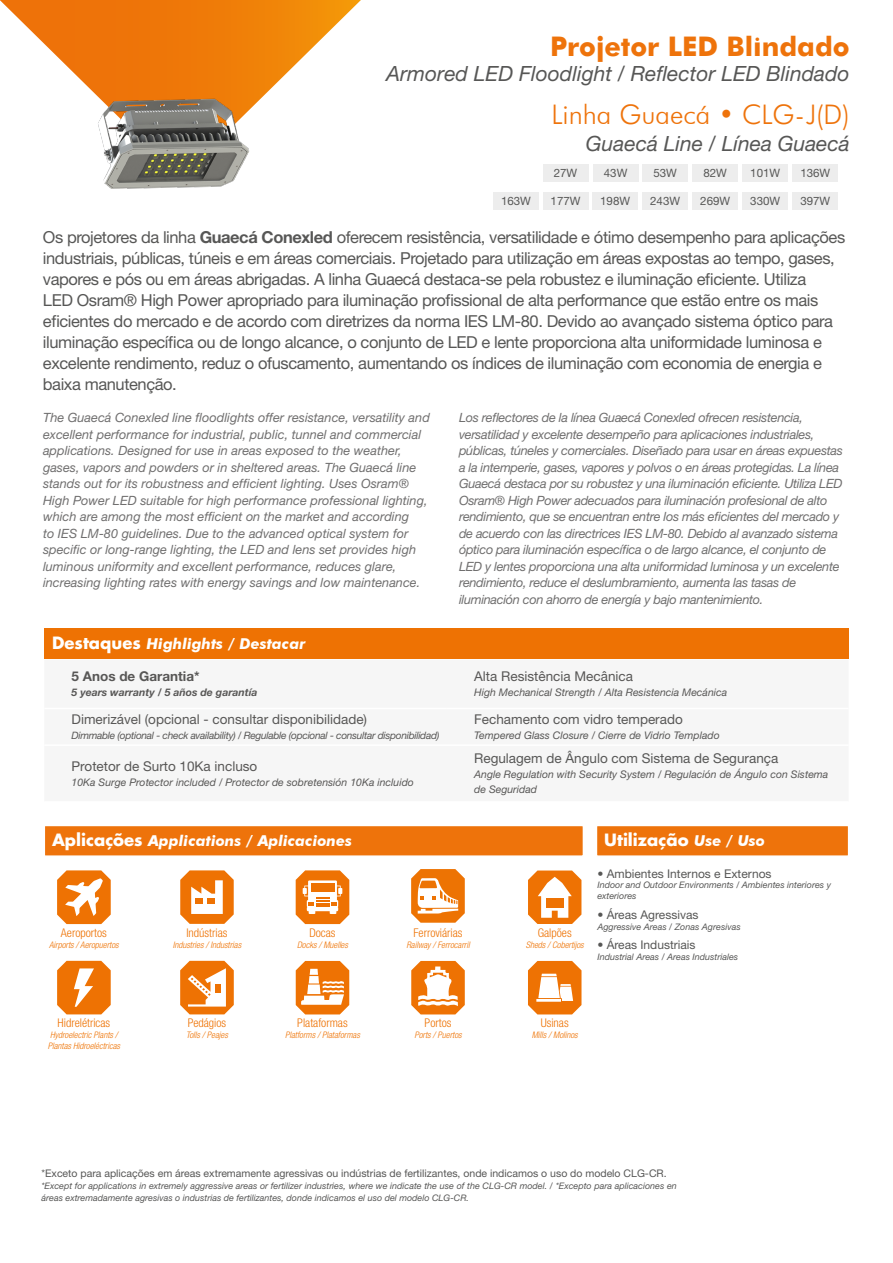
<style>
.page{position:relative;width:893px;height:1263px;background:#fff}
.page>*{position:absolute;margin:0;border:0;box-sizing:border-box;transform-origin:0 0}
.t1{font:300 27px "Futura BT";color:#ee730b}
.t2{font:700 27px "Futura";color:#ee730b}
.t3{font:italic 21px "Helvetica Neue LT Std";color:#575756}
.t4{font:16.5px/21px "Helvetica Neue LT Std";letter-spacing:-.025em;color:#575756}
.t5{font:700 16.5px "Futura LT Pro";color:#fff}
.t6{font:italic 700 15px "Futura BT";color:#fff}
.t7{font:13.5px "Helvetica Neue LT Std";color:#585756}
.t8{font:13.5px "Helvetica Neue LT Std";color:#575756}
.t9{font:700 13.5px "Helvetica Neue LT Std";color:#585756}
.t10{font:italic 12.75px/16.5px "Helvetica Neue LT Std";letter-spacing:-.025em;color:#706f6f}
.t11{font:italic 12.75px/16.5px "Helvetica Neue LT Std";color:#706f6f}
.t12{font:300 condensed 12px "Helvetica Neue LT Std";color:#ee7203}
.t13{font:12px "Helvetica Neue LT Std";color:#575756}
.t14{font:11.55px "Helvetica Neue LT Std";color:#575756}
.t15{font:italic 10.5px/15px "Helvetica Neue LT Std";color:#585756}
.t16{font:10.5px "Helvetica Neue LT Std";color:#575756}
.t17{font:italic 700 10.5px "Helvetica Neue LT Std";color:#585756}
.t18{font:italic 10.2px "Helvetica Neue LT Std";letter-spacing:-.03em;color:#585756}
.t19{font:italic 9px/10.8px "Helvetica Neue LT Std";color:#575756}
.t20{font:italic 300 condensed 9px/10.8px "Helvetica Neue LT Std";color:#ee7203}
.s1{font-weight:700}
.s2{font-family:"Futura LT Pro";font-style:normal;font-size:16.5px}
.s3{font-family:"Futura BT";font-style:italic;font-size:15px}
</style>
<div class="page">
<svg style="left:0;top:0;width:361px;height:79px"></svg>
<div style="left:642px;top:164px;width:46px;height:18px;background:#ededed"></div>
<div style="left:742px;top:192px;width:46px;height:17px;background:#ededed"></div>
<div style="left:592px;top:192px;width:46px;height:17px;background:#ededed"></div>
<div style="left:543px;top:192px;width:45px;height:17px;background:#ededed"></div>
<div style="left:493px;top:192px;width:46px;height:17px;background:#ededed"></div>
<div style="left:692px;top:164px;width:46px;height:18px;background:#ededed"></div>
<div style="left:792px;top:192px;width:46px;height:17px;background:#ededed"></div>
<div style="left:642px;top:192px;width:46px;height:17px;background:#ededed"></div>
<div style="left:742px;top:164px;width:46px;height:18px;background:#ededed"></div>
<div style="left:543px;top:164px;width:45px;height:18px;background:#ededed"></div>
<div style="left:692px;top:192px;width:46px;height:17px;background:#ededed"></div>
<div style="left:792px;top:164px;width:46px;height:18px;background:#ededed"></div>
<div style="left:593px;top:164px;width:45px;height:18px;background:#ededed"></div>
<svg style="left:180px;top:961px;width:54px;height:53px"></svg>
<svg style="left:57px;top:961px;width:54px;height:53px"></svg>
<svg style="left:411px;top:961px;width:54px;height:53px"></svg>
<svg style="left:296px;top:961px;width:53px;height:53px"></svg>
<svg style="left:528px;top:961px;width:53px;height:53px"></svg>
<img style="left:54px;top:66px;width:227px;height:123px">
<div style="left:44px;top:628px;width:805px;height:31px;background:#ee7203"></div>
<div style="left:44px;top:825px;width:540px;height:32px;background:#ee730b;border:2px solid #fff"></div>
<div style="left:596px;top:825px;width:253px;height:32px;background:#ee730b;border:2px solid #fff"></div>
<svg style="left:528px;top:870px;width:53px;height:54px"></svg>
<svg style="left:57px;top:870px;width:54px;height:54px"></svg>
<svg style="left:296px;top:870px;width:53px;height:54px"></svg>
<svg style="left:180px;top:870px;width:54px;height:54px"></svg>
<svg style="left:411px;top:869px;width:54px;height:54px"></svg>
<h1 class="t2" style="left:550px;top:27px;width:301px">Projetor LED Blindado</h1>
<h2 class="t3" style="left:386px;top:61px;width:465px">Armored LED Floodlight / Reflector LED Blindado</h2>
<h1 class="t1" style="left:551px;top:98px;width:300px">Linha Guaecá • CLG-J(D)</h1>
<h2 class="t3" style="left:586px;top:130px;width:265px">Guaecá Line / Línea Guaecá</h2>
<p class="t14" style="left:554px;top:166px;width:25px">27W</p>
<p class="t14" style="left:750px;top:166px;width:31px">101W</p>
<p class="t14" style="left:700px;top:194px;width:31px">269W</p>
<p class="t14" style="left:604px;top:166px;width:25px">43W</p>
<p class="t14" style="left:800px;top:166px;width:31px">136W</p>
<p class="t14" style="left:653px;top:166px;width:25px">53W</p>
<p class="t14" style="left:703px;top:166px;width:25px">82W</p>
<p class="t14" style="left:501px;top:194px;width:31px">163W</p>
<p class="t14" style="left:551px;top:194px;width:31px">177W</p>
<p class="t14" style="left:600px;top:194px;width:31px">198W</p>
<p class="t14" style="left:750px;top:194px;width:31px">330W</p>
<p class="t14" style="left:650px;top:194px;width:31px">243W</p>
<p class="t14" style="left:800px;top:194px;width:31px">397W</p>
<p class="t4" style="left:43px;top:227px;width:804px">Os projetores da linha <span class="s1">Guaecá Conexled</span> oferecem resistência, versatilidade e ótimo desempenho para aplicações industriais, públicas, túneis e em áreas comerciais. Projetado para utilização em áreas expostas ao tempo, gases, vapores e pós ou em áreas abrigadas. A linha Guaecá destaca-se pela robustez e iluminação eficiente. Utiliza<br>LED Osram® High Power apropriado para iluminação profissional de alta performance que estão entre os mais eficientes do mercado e de acordo com diretrizes da norma IES LM-80. Devido ao avançado sistema óptico para iluminação específica ou de longo alcance, o conjunto de LED e lente proporciona alta uniformidade luminosa e excelente rendimento, reduz o ofuscamento, aumentando os índices de iluminação com economia de energia e baixa manutenção.</p>
<p class="t11" style="left:43px;top:409px;width:388px">The Guaecá Conexled line floodlights offer resistance, versatility and excellent performance for industrial, public, tunnel and commercial applications. Designed for use in areas exposed to the weather, gases, vapors and powders or in sheltered areas. The Guaecá line stands out for its robustness and efficient lighting. Uses Osram® High Power LED suitable for high performance professional lighting, which are among the most efficient on the market and according<br>to IES LM-80 guidelines. Due to the advanced optical system for specific or long-range lighting, the LED and lens set provides high luminous uniformity and excellent performance, reduces glare, increasing lighting rates with energy savings and low maintenance.</p>
<p class="t10" style="left:459px;top:409px;width:386px">Los reflectores de la línea Guaecá Conexled ofrecen resistencia, versatilidad y excelente desempeño para aplicaciones industriales, públicas, túneles y comerciales. Diseñado para usar en áreas expuestas a la intemperie, gases, vapores y polvos o en áreas protegidas. La línea Guaecá destaca por su robustez y una iluminación eficiente. Utiliza LED Osram® High Power adecuados para iluminación profesional de alto rendimiento, que se encuentran entre los más eficientes del mercado y de acuerdo con las directrices IES LM-80. Debido al avanzado sistema óptico para iluminación específica o de largo alcance, el conjunto de LED y lentes proporciona una alta uniformidad luminosa y un excelente rendimiento, reduce el deslumbramiento, aumenta las tasas de iluminación con ahorro de energía y bajo mantenimiento.</p>
<p class="t6" style="left:52px;top:634px;width:255px"><span class="s2">Destaques</span> Highlights / Destacar</p>
<p class="t9" style="left:72px;top:668px;width:129px">5 Anos de Garantia*</p>
<p class="t17" style="left:72px;top:686px;width:187px">5 years warranty / 5 años de garantía</p>
<p class="t7" style="left:474px;top:668px;width:160px">Alta Resistência Mecânica</p>
<p class="t15" style="left:474px;top:685px;width:255px">High Mechanical Strength / Alta Resistencia Mecánica</p>
<p class="t7" style="left:72px;top:711px;width:297px">Dimerizável (opcional - consultar disponibilidade)</p>
<p class="t18" style="left:72px;top:729px;width:369px">Dimmable (optional - check availability) / Regulable (opcional - consultar disponibilidad)</p>
<p class="t7" style="left:72px;top:758px;width:187px">Protetor de Surto 10Ka incluso</p>
<p class="t15" style="left:72px;top:774px;width:344px">10Ka Surge Protector included / Protector de sobretensión 10Ka incluido</p>
<p class="t7" style="left:474px;top:711px;width:210px">Fechamento com vidro temperado</p>
<p class="t15" style="left:474px;top:728px;width:247px">Tempered Glass Closure / Cierre de Vidrio Templado</p>
<p class="t8" style="left:474px;top:750px;width:306px">Regulagem de Ângulo com Sistema de Segurança</p>
<p class="t15" style="left:474px;top:767px;width:356px">Angle Regulation with Security System / Regulación de Ángulo con Sistema de Seguridad</p>
<p class="t6" style="left:52px;top:832px;width:301px"><span class="s2">Aplicações</span> Applications / Aplicaciones</p>
<p class="t5" style="left:604px;top:827px;width:162px">Utilização <span class="s3">Use / Uso</span></p>
<p class="t12" style="left:61px;top:926px;width:48px">Aeroportos</p>
<p class="t20" style="left:49px;top:939px;width:71px">Airports / Aeropuertos</p>
<p class="t12" style="left:58px;top:1016px;width:54px">Hidrelétricas</p>
<p class="t20" style="left:48px;top:1030px;width:74px">Hydroelectric Plants /<br>Plantas Hidroeléctricas</p>
<p class="t12" style="left:186px;top:926px;width:43px">Indústrias</p>
<p class="t20" style="left:173px;top:939px;width:70px">Industries / Industrias</p>
<p class="t12" style="left:188px;top:1016px;width:40px">Pedágios</p>
<p class="t20" style="left:186px;top:1030px;width:43px">Tolls / Peajes</p>
<p class="t12" style="left:309px;top:926px;width:28px">Docas</p>
<p class="t20" style="left:297px;top:939px;width:52px">Docks / Muelles</p>
<p class="t12" style="left:297px;top:1016px;width:52px">Plataformas</p>
<p class="t20" style="left:285px;top:1030px;width:76px">Platforms / Plataformas</p>
<p class="t12" style="left:413px;top:926px;width:51px">Ferroviárias</p>
<p class="t20" style="left:406px;top:939px;width:65px">Railway / Ferrocarril</p>
<p class="t12" style="left:425px;top:1016px;width:28px">Portos</p>
<p class="t20" style="left:414px;top:1030px;width:49px">Ports / Puertos</p>
<p class="t12" style="left:538px;top:926px;width:35px">Galpões</p>
<p class="t20" style="left:526px;top:939px;width:60px">Sheds / Cobertijos</p>
<p class="t13" style="left:597px;top:866px;width:176px">• Ambientes Internos e Externos</p>
<p class="t19" style="left:597px;top:880px;width:235px">Indoor and Outdoor Environments / Ambientes interiores y exteriores</p>
<p class="t13" style="left:597px;top:907px;width:103px">• Áreas Agressivas</p>
<p class="t19" style="left:597px;top:921px;width:145px">Aggressive Areas / Zonas Agresivas</p>
<p class="t13" style="left:597px;top:937px;width:100px">• Áreas Industriais</p>
<p class="t19" style="left:597px;top:951px;width:142px">Industrial Areas / Areas Industriales</p>
<p class="t12" style="left:541px;top:1016px;width:29px">Usinas</p>
<p class="t20" style="left:532px;top:1030px;width:48px">Mills / Molinos</p>
<p class="t16" style="left:41px;top:1167px;width:627px">*Exceto para aplicações em áreas extremamente agressivas ou indústrias de fertilizantes, onde indicamos o uso do modelo CLG-CR.</p>
<p class="t19" style="left:41px;top:1180px;width:637px;line-height:12px">*Except for applications in extremely aggressive areas or fertilizer industries, where we indicate the use of the CLG-CR model. / *Excepto para aplicaciones en áreas extremadamente agresivas o industrias de fertilizantes, donde indicamos el uso del modelo CLG-CR.</p>
</div>
